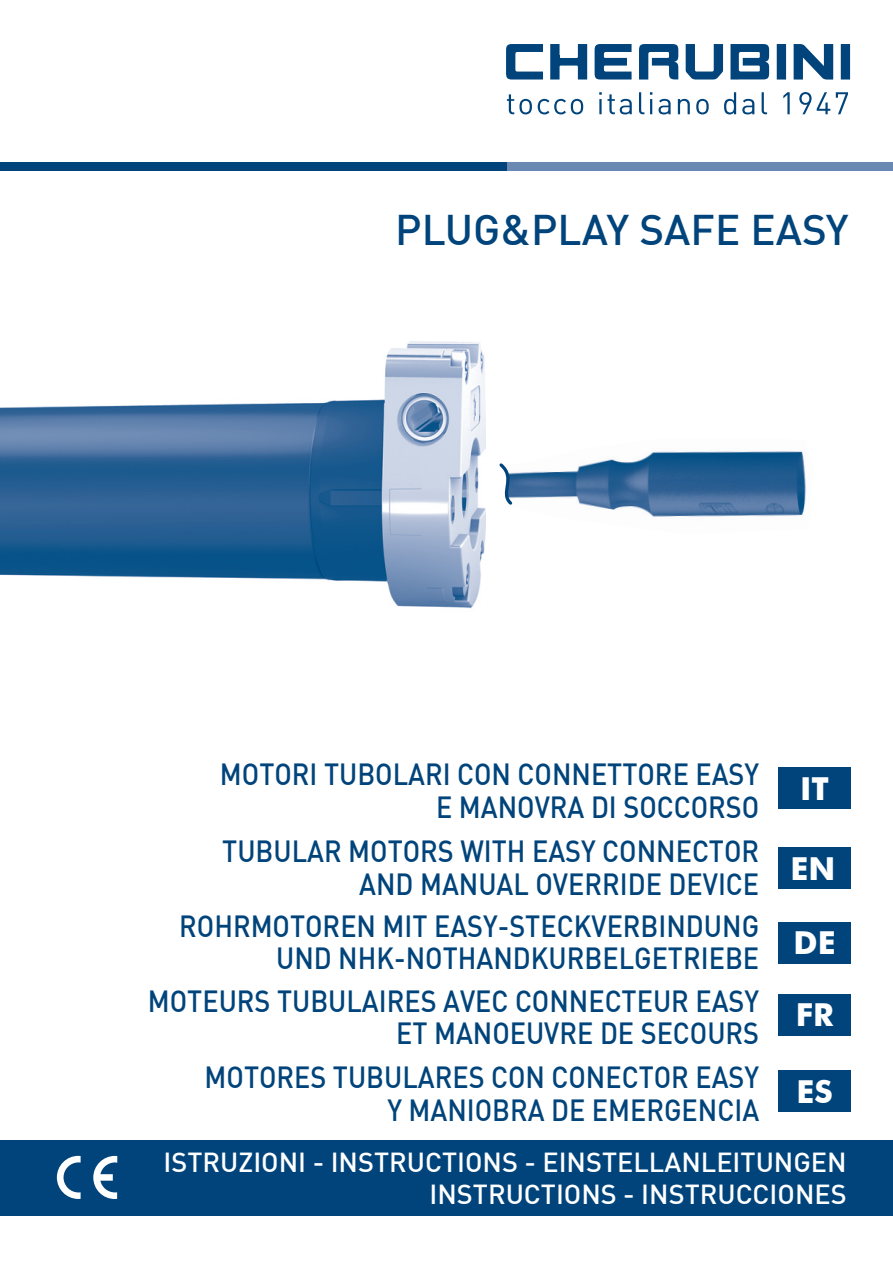
<style>
.page{position:relative;width:893px;height:1276px;background:#fff}
.page>*{position:absolute;margin:0;border:0;box-sizing:border-box;transform-origin:0 0}
.t1{font:500 42px "DIN";color:#00447b}
.t2{font:700 31.5px "Futura BT";color:#fff}
.t3{font:500 30px/32.4px "DIN";color:#00447b;text-align:right;scale:.9 1}
.t4{font:500 27px/32.4px "DIN";color:#fff;text-align:right}
</style>
<div class="page">
<div style="left:0;top:1140px;width:893px;height:75px;background:#00447b"></div>
<div style="left:387px;top:162px;width:506px;height:9px;background:#6988b2"></div>
<svg style="left:93px;top:1156px;width:24px;height:43px"></svg>
<svg style="left:57px;top:1155px;width:24px;height:44px"></svg>
<svg style="left:507px;top:94px;width:25px;height:20px"></svg>
<svg style="left:538px;top:99px;width:45px;height:15px"></svg>
<svg style="left:599px;top:92px;width:33px;height:22px"></svg>
<svg style="left:639px;top:92px;width:5px;height:22px"></svg>
<svg style="left:650px;top:92px;width:2px;height:22px"></svg>
<svg style="left:658px;top:99px;width:13px;height:15px"></svg>
<svg style="left:678px;top:99px;width:12px;height:15px"></svg>
<svg style="left:696px;top:99px;width:13px;height:15px"></svg>
<svg style="left:724px;top:92px;width:12px;height:22px"></svg>
<svg style="left:742px;top:99px;width:12px;height:15px"></svg>
<svg style="left:762px;top:92px;width:5px;height:22px"></svg>
<svg style="left:783px;top:92px;width:7px;height:22px"></svg>
<svg style="left:799px;top:92px;width:31px;height:22px"></svg>
<svg style="left:836px;top:92px;width:12px;height:22px"></svg>
<div style="left:841px;top:44px;width:9px;height:36px;background:#00447b"></div>
<div style="left:777px;top:44px;width:9px;height:36px;background:#00447b"></div>
<svg style="left:506px;top:44px;width:37px;height:36px"></svg>
<svg style="left:550px;top:44px;width:37px;height:36px"></svg>
<svg style="left:595px;top:44px;width:37px;height:36px"></svg>
<svg style="left:686px;top:44px;width:37px;height:36px"></svg>
<svg style="left:730px;top:44px;width:39px;height:36px"></svg>
<svg style="left:794px;top:44px;width:39px;height:36px"></svg>
<svg style="left:639px;top:44px;width:39px;height:36px"></svg>
<div style="left:0;top:162px;width:507px;height:9px;background:#00447b"></div>
<div style="left:778px;top:847px;width:73px;height:42px;background:#00447b"></div>
<div style="left:778px;top:994px;width:73px;height:41px;background:#00447b"></div>
<div style="left:778px;top:1070px;width:73px;height:42px;background:#00447b"></div>
<div style="left:778px;top:767px;width:73px;height:42px;background:#00447b"></div>
<div style="left:778px;top:922px;width:73px;height:41px;background:#00447b"></div>
<img style="left:516px;top:451px;width:290px;height:66px">
<svg style="left:499px;top:463px;width:17px;height:42px"></svg>
<img style="left:0;top:341px;width:485px;height:267px">
<p class="t1" style="left:395px;top:203px;width:455px">PLUG&amp;PLAY SAFE EASY</p>
<p class="t3" style="left:220px;top:757px;width:601px">MOTORI TUBOLARI CON CONNETTORE EASY<br>E MANOVRA DI SOCCORSO</p>
<p class="t3" style="left:222px;top:834px;width:598px">TUBULAR MOTORS WITH EASY CONNECTOR<br>AND MANUAL OVERRIDE DEVICE</p>
<p class="t3" style="left:179px;top:908px;width:646px">ROHRMOTOREN MIT EASY-STECKVERBINDUNG<br>UND NHK-NOTHANDKURBELGETRIEBE</p>
<p class="t3" style="left:148px;top:984px;width:681px">MOTEURS TUBULAIRES AVEC CONNECTEUR EASY<br>ET MANOEUVRE DE SECOURS</p>
<p class="t3" style="left:205px;top:1060px;width:618px">MOTORES TUBULARES CON CONECTOR EASY<br>Y MANIOBRA DE EMERGENCIA</p>
<p class="t2" style="left:800px;top:769px;width:30px">IT</p>
<p class="t2" style="left:791px;top:849px;width:46px">EN</p>
<p class="t2" style="left:793px;top:923px;width:44px">DE</p>
<p class="t2" style="left:796px;top:996px;width:39px">FR</p>
<p class="t2" style="left:796px;top:1072px;width:38px">ES</p>
<p class="t4" style="left:164px;top:1145px;width:685px">ISTRUZIONI - INSTRUCTIONS - EINSTELLANLEITUNGEN<br>INSTRUCTIONS - INSTRUCCIONES</p>
</div>
